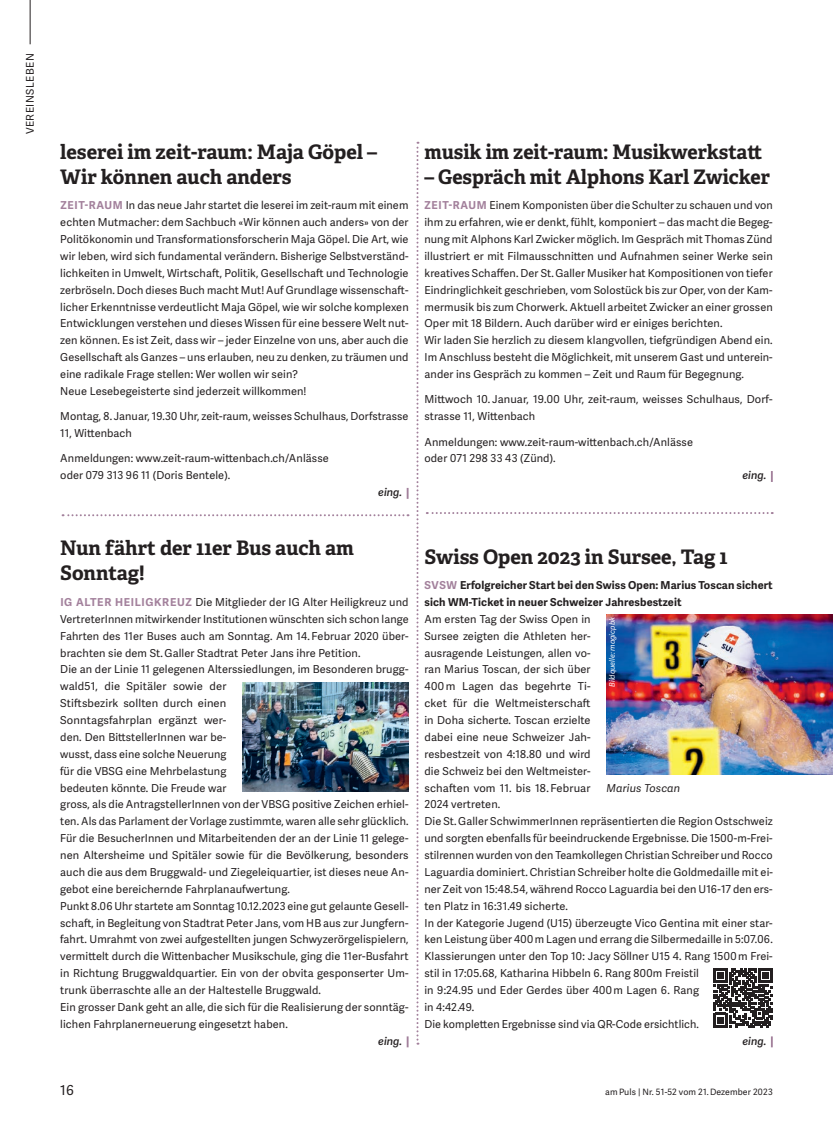
<style>
.page{position:relative;width:833px;height:1134px;background:#fff}
.page>*{position:absolute;margin:0;border:0;box-sizing:border-box;transform-origin:0 0}
.t1{font:700 20px/25px "Adelle";color:#231f20}
.t2{font:13.75px "Adelle Sans";color:#231f20}
.t3{font:11px/16.9px "Adelle Sans";letter-spacing:.01em;color:#231f20}
.t4{font:700 11px/16.9px "Adelle Sans";letter-spacing:.01em;color:#231f20}
.t5{font:italic 600 11px "Adelle Sans";letter-spacing:.005em;color:#231f20}
.t6{font:italic 11px "Adelle Sans";letter-spacing:.015em;color:#231f20}
.t7{font:10.62px "Adelle Sans";letter-spacing:.05em;color:#231f20}
.t8{font:8.75px "Adelle Sans";letter-spacing:.01em;color:#231f20}
.t9{font:italic 7.5px "Adelle Sans";color:#fff}
.s1{font-weight:700;color:#a3819c}
.s2{color:#a3819c}
</style>
<div class="page">
<hr style="left:30px;top:0;width:1px;height:44px;background:#231f20">
<svg style="left:713px;top:968px;width:59px;height:59px"></svg>
<img style="left:606px;top:614px;width:227px;height:161px">
<svg style="left:416px;top:142px;width:2px;height:903px"></svg>
<svg style="left:63px;top:514px;width:345px;height:2px"></svg>
<svg style="left:427px;top:512px;width:345px;height:2px"></svg>
<img style="left:242px;top:682px;width:166px;height:109px">
<p class="t7" style="left:24px;top:134px;width:83px;rotate:-90deg">VEREINSLEBEN</p>
<h1 class="t1" style="left:60px;top:139px;width:318px">leserei im zeit-raum: Maja Göpel –<br>Wir können auch anders</h1>
<p class="t3" style="left:60px;top:197px;width:350px"><span class="s1">ZEIT-RAUM</span> In das neue Jahr startet die leserei im zeit-raum mit einem echten Mutmacher: dem Sachbuch «Wir können auch anders» von der Politökonomin und Transformationsforscherin Maja Göpel. Die Art, wie wir leben, wird sich fundamental verändern. Bisherige Selbstverständ&shy;lichkeiten in Umwelt, Wirtschaft, Politik, Gesellschaft und Technologie zerbröseln. Doch dieses Buch macht Mut! Auf Grundlage wissenschaft&shy;licher Erkenntnisse verdeutlicht Maja Göpel, wie wir solche komplexen Entwicklungen verstehen und dieses Wissen für eine bessere Welt nut&shy;zen können. Es ist Zeit, dass wir – jeder Einzelne von uns, aber auch die Gesellschaft als Ganzes – uns erlauben, neu zu denken, zu träumen und eine radikale Frage stellen: Wer wollen wir sein?<br>Neue Lesebegeisterte sind jederzeit willkommen!</p>
<p class="t3" style="left:60px;top:408px;width:350px">Montag, 8. Januar, 19.30 Uhr, zeit-raum, weisses Schulhaus, Dorfstrasse<br>11, Wittenbach</p>
<p class="t3" style="left:60px;top:450px;width:270px">Anmeldungen: www.zeit-raum-wittenbach.ch/Anlässe oder 079 313 96 11 (Doris Bentele).</p>
<p class="t5" style="left:378px;top:486px;width:26px">eing.</p>
<h1 class="t1" style="left:424px;top:139px;width:339px">musik im zeit-raum: Musikwerkstatt</h1>
<h1 class="t1" style="left:424px;top:164px;width:347px">– Gespräch mit Alphons Karl Zwicker</h1>
<p class="t3" style="left:424px;top:197px;width:350px"><span class="s1">ZEIT-RAUM</span> Einem Komponisten über die Schulter zu schauen und von ihm zu erfahren, wie er denkt, fühlt, komponiert – das macht die Begeg&shy;nung mit Alphons Karl Zwicker möglich. Im Gespräch mit Thomas Zünd illustriert er mit Filmausschnitten und Aufnahmen seiner Werke sein kreatives Schaffen. Der St. Galler Musiker hat Kompositionen von tiefer Eindringlichkeit geschrieben, vom Solostück bis zur Oper, von der Kam&shy;mermusik bis zum Chorwerk. Aktuell arbeitet Zwicker an einer grossen Oper mit 18 Bildern. Auch darüber wird er einiges berichten.<br>Wir laden Sie herzlich zu diesem klangvollen, tiefgründigen Abend ein.<br>Im Anschluss besteht die Möglichkeit, mit unserem Gast und unterein&shy;ander ins Gespräch zu kommen – Zeit und Raum für Begegnung.</p>
<p class="t3" style="left:424px;top:391px;width:350px">Mittwoch 10. Januar, 19.00 Uhr, zeit-raum, weisses Schulhaus, Dorf&shy;strasse 11, Wittenbach</p>
<p class="t3" style="left:424px;top:434px;width:270px">Anmeldungen: www.zeit-raum-wittenbach.ch/Anlässe oder 071 298 33 43 (Zünd).</p>
<p class="t5" style="left:742px;top:469px;width:26px">eing.</p>
<h1 class="t1" style="left:60px;top:536px;width:295px">Nun fährt der 11er Bus auch am<br>Sonntag!</h1>
<p class="t3" style="left:60px;top:594px;width:350px"><span class="s1">IG ALTER HEILIGKREUZ</span> Die Mitglieder der IG Alter Heiligkreuz und VertreterInnen mitwirkender Institutionen wünschten sich schon lange Fahrten des 11er Buses auch am Sonntag. Am 14. Februar 2020 über&shy;brachten sie dem St. Galler Stadtrat Peter Jans ihre Petition.<br>Die an der Linie 11 gelegenen Alterssiedlungen, im Besonderen brugg&shy;wald51, die Spitäler sowie der<br>Stiftsbezirk sollten durch einen<br>Sonntagsfahrplan ergänzt wer-<br>den. Den BittstellerInnen war be-<br>wusst, dass eine solche Neuerung<br>für die VBSG eine Mehrbelastung<br>bedeuten könnte. Die Freude war<br>gross, als die AntragstellerInnen von der VBSG positive Zeichen erhiel&shy;ten. Als das Parlament der Vorlage zustimmte, waren alle sehr glücklich.<br>Für die BesucherInnen und Mitarbeitenden der an der Linie 11 gelege&shy;nen Altersheime und Spitäler sowie für die Bevölkerung, besonders auch die aus dem Bruggwald- und Ziegeleiquartier, ist dieses neue An&shy;gebot eine bereichernde Fahrplanaufwertung.<br>Punkt 8.06 Uhr startete am Sonntag 10.12.2023 eine gut gelaunte Gesell&shy;schaft, in Begleitung von Stadtrat Peter Jans, vom HB aus zur Jungfern&shy;fahrt. Umrahmt von zwei aufgestellten jungen Schwyzerörgelispielern, vermittelt durch die Wittenbacher Musikschule, ging die 11er-Busfahrt in Richtung Bruggwaldquartier. Ein von der obvita gesponserter Um&shy;trunk überraschte alle an der Haltestelle Bruggwald.<br>Ein grosser Dank geht an alle, die sich für die Realisierung der sonntäg&shy;lichen Fahrplanerneuerung eingesetzt haben.</p>
<p class="t5" style="left:378px;top:1034px;width:26px">eing.</p>
<h1 class="t1" style="left:424px;top:544px;width:305px">Swiss Open 2023 in Sursee, Tag 1</h1>
<p class="t4" style="left:424px;top:577px;width:350px"><span class="s2">SVSW</span> Erfolgreicher Start bei den Swiss Open: Marius Toscan sichert sich WM-Ticket in neuer Schweizer Jahresbestzeit</p>
<p class="t3" style="left:424px;top:611px;width:350px">Am ersten Tag der Swiss Open in<br>Sursee zeigten die Athleten her-<br>ausragende Leistungen, allen vo-<br>ran Marius Toscan, der sich über<br>400 m Lagen das begehrte Ti-<br>cket für die Weltmeisterschaft<br>in Doha sicherte. Toscan erzielte<br>dabei eine neue Schweizer Jah-<br>resbestzeit von 4:18.80 und wird<br>die Schweiz bei den Weltmeister-<br>schaften vom 11. bis 18. Februar<br>2024 vertreten.<br>Die St. Galler SchwimmerInnen repräsentierten die Region Ostschweiz und sorgten ebenfalls für beeindruckende Ergebnisse. Die 1500-m-Frei&shy;stilrennen wurden von den Teamkollegen Christian Schreiber und Rocco Laguardia dominiert. Christian Schreiber holte die Goldmedaille mit ei&shy;ner Zeit von 15:48.54, während Rocco Laguardia bei den U16-17 den ers&shy;ten Platz in 16:31.49 sicherte.<br>In der Kategorie Jugend (U15) überzeugte Vico Gentina mit einer star&shy;ken Leistung über 400 m Lagen und errang die Silbermedaille in 5:07.06.<br>Klassierungen unter den Top 10: Jacy Söllner U15 4. Rang 1500 m Frei&shy;stil in 17:05.68, Katharina Hibbeln 6. Rang 800m Freistil<br>in 9:24.95 und Eder Gerdes über 400 m Lagen 6. Rang<br>in 4:42.49.<br>Die kompletten Ergebnisse sind via QR-Code ersichtlich.</p>
<p class="t5" style="left:742px;top:1034px;width:26px">eing.</p>
<p class="t9" style="left:608px;top:687px;width:71px;rotate:-90deg">Bildquelle: magicpbk</p>
<p class="t6" style="left:606px;top:781px;width:75px">Marius Toscan</p>
<p class="t2" style="left:60px;top:1082px;width:15px">16</p>
<p class="t8" style="left:605px;top:1087px;width:169px">am Puls | Nr. 51-52 vom 21. Dezember 2023</p>
</div>
